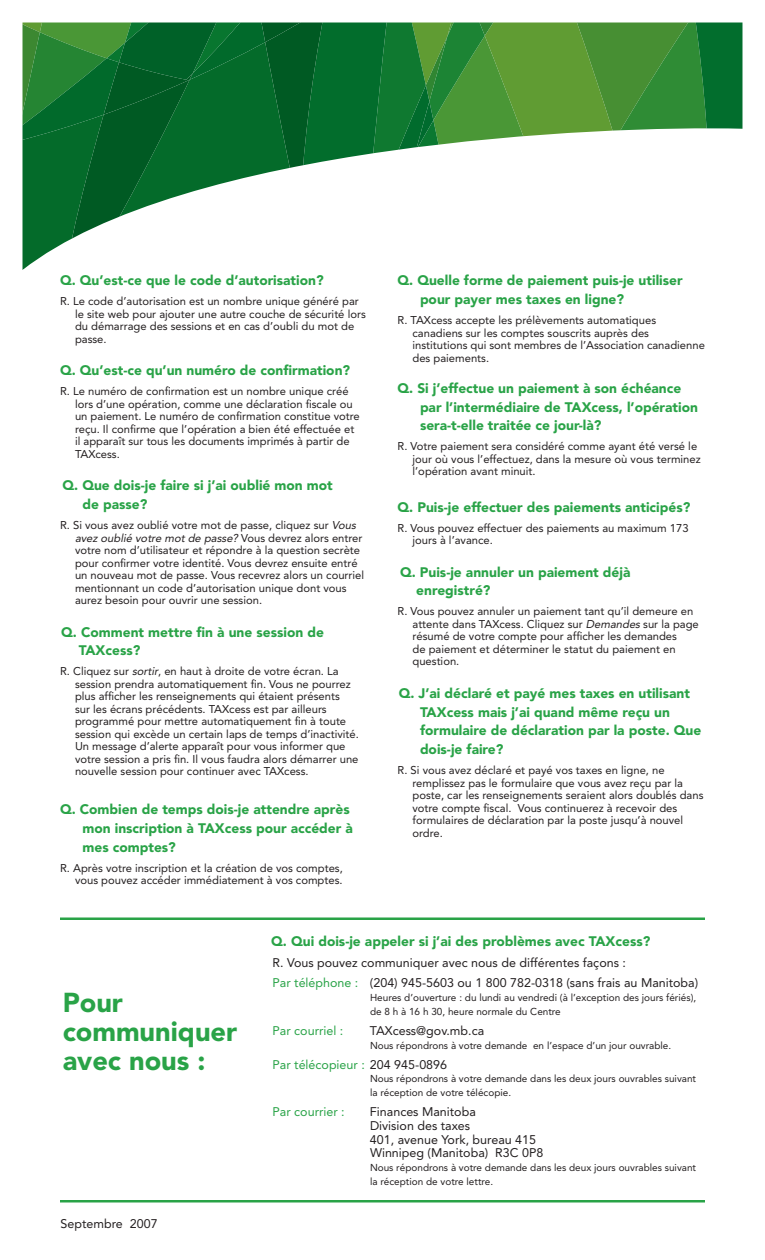
<style>
.page{position:relative;width:765px;height:1260px;background:#fff}
.page>*{position:absolute;margin:0;border:0;box-sizing:border-box;transform-origin:0 0}
.t1{font:900 27.12px/29.1px "Avenir";color:#29a347}
.t2{font:900 13.75px/18.8px "Avenir";color:#29a347}
.t3{font:12.5px/13.8px "Avenir";color:#231f20}
.t4{font:12.5px "Avenir";color:#29a347}
.t5{font:11.25px/12.5px "Avenir";color:#231f20}
.t6{font:10px/13.8px "Avenir";color:#231f20}
.s1{font-style:italic}
.s2{color:#29a347}
.s3{color:#231f20}
</style>
<div class="page">
<hr style="left:60px;top:918px;width:645px;height:2px;background:#29a347">
<hr style="left:60px;top:1200px;width:645px;height:2px;background:#29a347">
<svg style="left:22px;top:22px;width:720px;height:248px"></svg>
<p class="t2" style="left:60px;top:271px;width:265px">Q. Qu’est-ce que le code d’autorisation?</p>
<p class="t5" style="left:75px;top:295px;width:292px;text-indent:-15px">R. Le code d’autorisation est un nombre unique généré par le site web pour ajouter une autre couche de sécurité lors du démarrage des sessions et en cas d’oubli du mot de passe.</p>
<p class="t2" style="left:60px;top:361px;width:292px">Q. Qu’est-ce qu’un numéro de confirmation?</p>
<p class="t5" style="left:75px;top:385px;width:286px;text-indent:-15px">R. Le numéro de confirmation est un nombre unique créé lors d’une opération, comme une déclaration fiscale ou un paiement. Le numéro de confirmation constitue votre reçu. Il confirme que l’opération a bien été effectuée et il apparaît sur tous les documents imprimés à partir de TAXcess.</p>
<p class="t2" style="left:82px;top:476px;width:252px;text-indent:-20px">Q. Que dois-je faire si j’ai oublié mon mot de passe?</p>
<p class="t5" style="left:75px;top:519px;width:291px;text-indent:-15px">R. Si vous avez oublié votre mot de passe, cliquez sur <span class="s1">Vous avez oublié votre mot de passe?</span> Vo u s d ev re z a l o rs e n t re r votre nom d’utilisateur et répondre à la question secrète pour confirmer votre identité. Vous devrez ensuite entré un nouveau mot de passe. Vous recevrez alors un courriel mentionnant un code d’autorisation unique dont vous aurez besoin pour ouvrir une session.</p>
<p class="t2" style="left:79px;top:622px;width:247px;text-indent:-18px">Q. Comment mettre fin à une session de<br>TAXcess?</p>
<p class="t5" style="left:75px;top:665px;width:285px;text-indent:-15px">R. Cliquez sur <span class="s1">sortir</span>, en haut à droite de votre écran. La session prendra automatiquement fin. Vous ne pourrez plus afficher les renseignements qui étaient présents<br>sur les écrans précédents. TAXcess est par ailleurs programmé pour mettre automatiquement fin à toute session qui excède un certain laps de temps d’inactivité.<br>Un message d’alerte apparaît pour vous informer que votre session a pris fin. Il vous faudra alors démarrer une nouvelle session pour continuer avec TAXcess.</p>
<p class="t2" style="left:82px;top:800px;width:272px;text-indent:-22px">Q. Combien de temps dois-je attendre après mon inscription à TAXcess pour accéder à mes comptes?</p>
<p class="t5" style="left:60px;top:862px;width:284px;text-align:right">R. Après votre inscription et la création de vos comptes, vous pouvez accéder immédiatement à vos comptes.</p>
<p class="t2" style="left:420px;top:271px;width:264px;text-indent:-22px">Q. Quelle forme de paiement puis-je utiliser pour payer mes taxes en ligne?</p>
<p class="t5" style="left:412px;top:314px;width:294px;text-indent:-15px">R. TAXcess accepte les prélèvements automatiques canadiens sur les comptes souscrits auprès des institutions qui sont membres de l’Association canadienne des paiements.</p>
<p class="t2" style="left:420px;top:378px;width:280px;text-indent:-22px">Q. Si j’effectue un paiement à son échéance par l’intermédiaire de TAXcess, l’opération sera-t-elle traitée ce jour-là?</p>
<p class="t5" style="left:412px;top:440px;width:290px;text-indent:-15px">R. Votre paiement sera considéré comme ayant été versé le jour où vous l’effectuez, dans la mesure où vous terminez l’opération avant minuit.</p>
<p class="t2" style="left:398px;top:497px;width:294px">Q. Puis-je effectuer des paiements anticipés?</p>
<p class="t5" style="left:412px;top:522px;width:278px;text-indent:-15px">R. Vous pouvez effectuer des paiements au maximum 173 jours à l’avance.</p>
<p class="t2" style="left:416px;top:562px;width:216px;text-indent:-16px">Q. Puis-je annuler un paiement déjà enregistré?</p>
<p class="t5" style="left:412px;top:605px;width:288px;text-indent:-15px">R. Vous pouvez annuler un paiement tant qu’il demeure en attente dans TAXcess. Cliquez sur <span class="s1">Demandes</span> sur la page résumé de votre compte pour afficher les demandes<br>de paiement et déterminer le statut du paiement en question.</p>
<p class="t2" style="left:420px;top:684px;width:283px;text-indent:-21px">Q. J’ai déclaré et payé mes taxes en utilisant TAXcess mais j’ai quand même reçu un formulaire de déclaration par la poste. Que dois-je faire?</p>
<p class="t5" style="left:412px;top:764px;width:292px;text-indent:-15px">R. Si vous avez déclaré et payé vos taxes en ligne, ne remplissez pas le formulaire que vous avez reçu par la poste, car les renseignements seraient alors doublés dans votre compte fiscal. Vous continuerez à recevoir des formulaires de déclaration par la poste jusqu’à nouvel ordre.</p>
<h1 class="t1" style="left:63px;top:988px;width:176px">Pour communiquer avec nous :</h1>
<p class="t3" style="left:61px;top:1217px;width:99px">Septembre 2007</p>
<p class="t2" style="left:271px;top:932px;width:381px">Q. Qui dois-je appeler si j’ai des problèmes avec TAXcess?</p>
<p class="t3" style="left:272px;top:953px;width:427px;line-height:20px">R. Vous pouvez communiquer avec nous de différentes façons :<br><span class="s2">Par téléphone :</span> (204) 945-5603 ou 1 800 782‑0318 (sans frais au Manitoba)</p>
<p class="t6" style="left:370px;top:991px;width:328px">Heures d’ouverture : du lundi au vendredi (à l’exception des jours fériés), de 8 h à 16 h 30, heure normale du Centre</p>
<p class="t4" style="left:272px;top:1023px;width:72px">Par courriel :</p>
<p class="t3" style="left:370px;top:1024px;width:116px">TAXcess@gov.mb.ca</p>
<p class="t6" style="left:370px;top:1038px;width:303px">Nous répondrons à votre demande en l’espace d’un jour ouvrable.</p>
<p class="t4" style="left:272px;top:1057px;width:176px">Par télécopieur : <span class="s3">204 945-0896</span></p>
<p class="t6" style="left:370px;top:1072px;width:328px">Nous répondrons à votre demande dans les deux jours ouvrables suivant la réception de votre télécopie.</p>
<p class="t4" style="left:272px;top:1105px;width:74px">Par courrier :</p>
<p class="t3" style="left:370px;top:1105px;width:175px">Finances Manitoba<br>Division des taxes<br>401, avenue York, bureau 415<br>Winnipeg (Manitoba) R3C 0P8</p>
<p class="t6" style="left:370px;top:1161px;width:328px">Nous répondrons à votre demande dans les deux jours ouvrables suivant la réception de votre lettre.</p>
</div>
